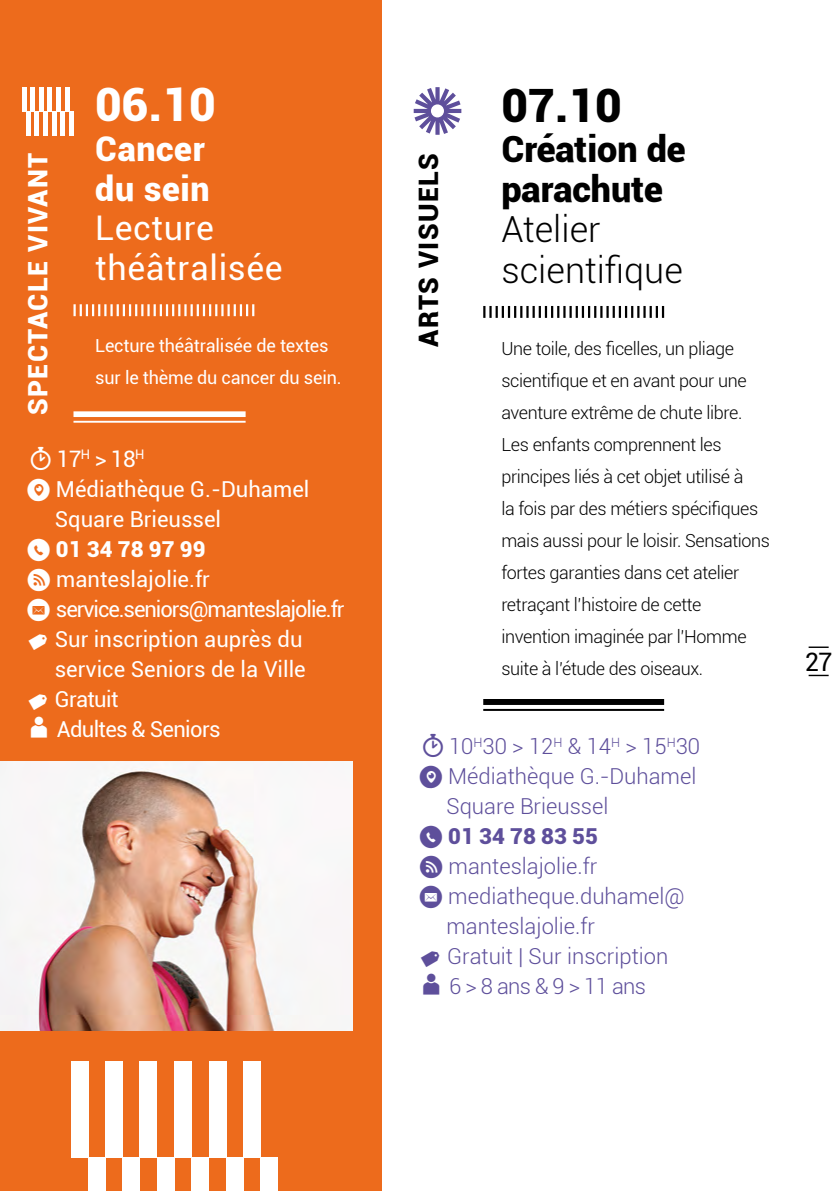
<style>
.page{position:relative;width:840px;height:1191px;background:#fff}
.page>*{position:absolute;margin:0;border:0;box-sizing:border-box;transform-origin:0 0}
.t1{font:900 46px "Roboto";color:#fff}
.t2{font:900 46px "Roboto";color:#000}
.t3{font:900 36px/40px "Roboto";color:#000}
.t4{font:300 36px/41.6px "Roboto";color:#000}
.t5{font:34px/39.6px "Roboto";letter-spacing:.02em;color:#fff}
.t6{font:900 34px/39.6px "Roboto";letter-spacing:.02em;color:#fff}
.t7{font:900 26.8px "Roboto";letter-spacing:.05em;color:#fff}
.t8{font:900 26.8px "Roboto";letter-spacing:.05em;color:#000}
.t9{font:25.4px "Roboto";color:#000}
.t10{font:22.6px "Roboto";color:#fff}
.t11{font:300 22px/30px "Roboto";color:#5e4f9b;text-align:center}
.t12{font:22px/30px "Roboto";color:#fff;text-align:right}
.t13{font:22px "Roboto";letter-spacing:-.05em;color:#fff}
.t14{font:22px/30px "Roboto";letter-spacing:-.03em;color:#fff}
.t15{font:900 22px "Roboto";color:#fff}
.t16{font:900 22px "Roboto";color:#5e4f9b}
.t17{font:300 18px/32px "Roboto";letter-spacing:-.02em;color:#000}
.t18{font:18px/32px "Roboto";letter-spacing:-.01em;color:#fff}
.s1{font-family:"Social Media Circled"}
.s2{font-family:"Social Media Circled";font-weight:400}
</style>
<div class="page">
<div style="left:0;top:0;width:382px;height:1191px;background:#ed6b1c"></div>
<img style="left:0;top:761px;width:352px;height:269px">
<svg style="left:73px;top:304px;width:181px;height:12px"></svg>
<svg style="left:483px;top:306px;width:180px;height:12px"></svg>
<div style="left:483px;top:699px;width:180px;height:6px;background:#000"></div>
<hr style="left:483px;top:709px;width:180px;height:2px;background:#000">
<div style="left:73px;top:411px;width:172px;height:6px;background:#fff"></div>
<hr style="left:73px;top:421px;width:172px;height:2px;background:#fff">
<svg style="left:413px;top:87px;width:48px;height:48px"></svg>
<svg style="left:808px;top:675px;width:20px;height:1px"></svg>
<hr style="left:808px;top:646px;width:20px;height:2px;background:#000">
<hr style="left:26px;top:111px;width:4px;height:24px;background:#fff">
<hr style="left:35px;top:111px;width:4px;height:24px;background:#fff">
<div style="left:43px;top:111px;width:5px;height:24px;background:#fff"></div>
<hr style="left:52px;top:111px;width:4px;height:24px;background:#fff">
<hr style="left:61px;top:111px;width:4px;height:24px;background:#fff">
<hr style="left:69px;top:111px;width:4px;height:24px;background:#fff">
<hr style="left:22px;top:87px;width:4px;height:24px;background:#fff">
<div style="left:30px;top:87px;width:5px;height:24px;background:#fff"></div>
<hr style="left:39px;top:87px;width:4px;height:24px;background:#fff">
<hr style="left:48px;top:87px;width:4px;height:24px;background:#fff">
<div style="left:56px;top:87px;width:5px;height:24px;background:#fff"></div>
<hr style="left:65px;top:87px;width:4px;height:24px;background:#fff">
<div style="left:88px;top:1157px;width:17px;height:34px;background:#fff"></div>
<div style="left:122px;top:1157px;width:18px;height:34px;background:#fff"></div>
<div style="left:157px;top:1157px;width:17px;height:34px;background:#fff"></div>
<div style="left:191px;top:1157px;width:18px;height:34px;background:#fff"></div>
<div style="left:226px;top:1157px;width:17px;height:34px;background:#fff"></div>
<div style="left:260px;top:1157px;width:18px;height:34px;background:#fff"></div>
<div style="left:71px;top:1061px;width:17px;height:96px;background:#fff"></div>
<div style="left:105px;top:1061px;width:17px;height:96px;background:#fff"></div>
<div style="left:140px;top:1061px;width:17px;height:96px;background:#fff"></div>
<div style="left:174px;top:1061px;width:17px;height:96px;background:#fff"></div>
<div style="left:209px;top:1061px;width:17px;height:96px;background:#fff"></div>
<div style="left:243px;top:1061px;width:17px;height:96px;background:#fff"></div>
<h1 class="t1" style="left:95px;top:72px;width:122px">06.10</h1>
<h3 class="t6" style="left:95px;top:128px;width:116px">Cancer du sein</h3>
<h3 class="t5" style="left:95px;top:207px;width:189px">Lecture théâtralisée</h3>
<h1 class="t2" style="left:501px;top:73px;width:122px">07.10</h1>
<h2 class="t3" style="left:501px;top:127px;width:186px">Création de parachute</h2>
<h2 class="t4" style="left:501px;top:207px;width:183px">Atelier scientifique</h2>
<h3 class="t7" style="left:19px;top:415px;width:263px;rotate:-90deg">SPECTACLE VIVANT</h3>
<h3 class="t8" style="left:409px;top:346px;width:195px;rotate:-90deg">ARTS VISUELS</h3>
<p class="t18" style="left:95px;top:329px;width:248px">Lecture théâtralisée de textes sur le thème du cancer du sein.</p>
<p class="t17" style="left:501px;top:332px;width:270px">Une toile, des ficelles, un pliage scientifique et en avant pour une aventure extrême de chute libre.<br>Les enfants comprennent les principes liés à cet objet utilisé à<br>la fois par des métiers spécifiques mais aussi pour le loisir. Sensations fortes garanties dans cet atelier retraçant l’histoire de cette invention imaginée par l’Homme suite à l’étude des oiseaux.</p>
<p class="t10" style="left:57px;top:443px;width:89px">17<sup>H</sup> &gt; 18<sup>H</sup></p>
<p class="t12" style="left:27px;top:473px;width:283px"><span class="s1">O</span> Médiathèque G.-Duhamel</p>
<p class="t12" style="left:55px;top:503px;width:168px">Square Brieussel</p>
<p class="t15" style="left:27px;top:533px;width:179px"><span class="s2">M</span> 01 34 78 97 99</p>
<p class="t12" style="left:27px;top:563px;width:184px"><span class="s1">Z</span> manteslajolie.fr</p>
<p class="t13" style="left:27px;top:593px;width:318px"><span class="s1">K</span> service.seniors@manteslajolie.fr</p>
<p class="t12" style="left:27px;top:623px;width:280px">▼ Sur inscription auprès du service Seniors de la Ville</p>
<p class="t14" style="left:57px;top:683px;width:165px;text-indent:-29px">▼ Gratuit<br>Adultes &amp; Seniors</p>
<p class="t11" style="left:449px;top:730px;width:252px">10<sup>H</sup>30 &gt; 12<sup>H</sup> &amp; 14<sup>H</sup> &gt; 15<sup>H</sup>30</p>
<p class="t11" style="left:419px;top:760px;width:278px"><span class="s2">O</span> Médiathèque G.-Duhamel</p>
<p class="t11" style="left:446px;top:790px;width:163px">Square Brieussel</p>
<p class="t16" style="left:419px;top:820px;width:179px"><span class="s2">M</span> 01 34 78 83 55</p>
<p class="t11" style="left:419px;top:850px;width:179px"><span class="s2">Z</span> manteslajolie.fr</p>
<p class="t11" style="left:419px;top:880px;width:266px"><span class="s2">K</span> mediatheque.duhamel@</p>
<p class="t11" style="left:446px;top:910px;width:150px">manteslajolie.fr</p>
<p class="t11" style="left:419px;top:940px;width:250px">▼ Gratuit | Sur inscription<br>6 &gt; 8 ans &amp; 9 &gt; 11 ans</p>
<h3 class="t9" style="left:804px;top:644px;width:29px">27</h3>
</div>
